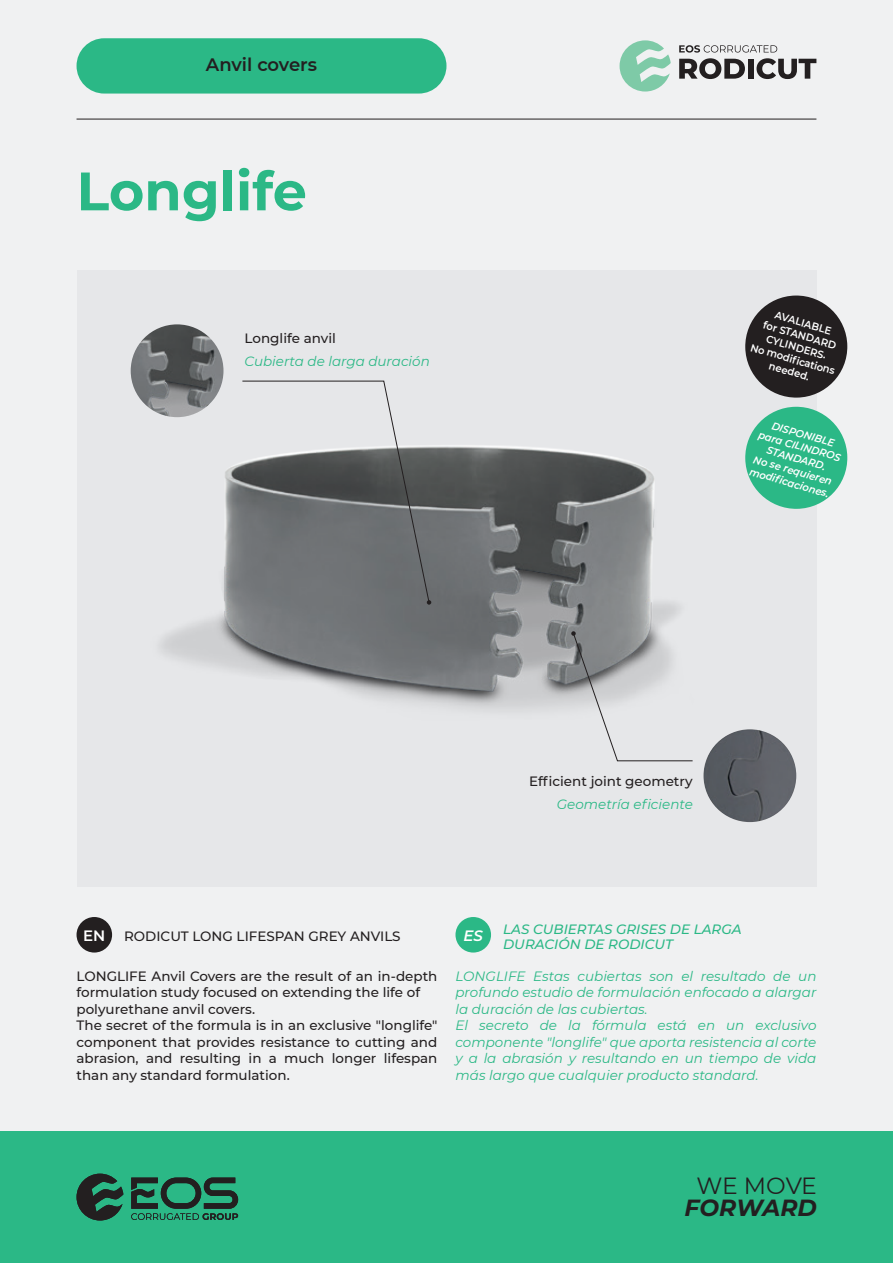
<style>
.page{position:relative;width:893px;height:1263px;background:#f0f1f2}
.page>*{position:absolute;margin:0;border:0;box-sizing:border-box;transform-origin:0 0}
.t1{font:700 54px "Montserrat";color:#2bb886}
.t2{font:italic 700 23.4px "Montserrat";color:#231f20}
.t3{font:23.4px "Montserrat";letter-spacing:-.01em;color:#231f20}
.t4{font:600 18px "Montserrat";letter-spacing:-.005em;color:#231f20}
.t5{font:600 15px "Montserrat";color:#fff}
.t6{font:italic 600 15px "Montserrat";color:#fff}
.t7{font:500 13.5px/16.5px "Montserrat";color:#231f20}
.t8{font:italic 13.5px/16.5px "Montserrat";color:#2bb886;text-align:justify}
.t9{font:italic 500 13.5px/15px "Montserrat";color:#2bb886}
.t10{font:italic 600 10.5px/12.6px "Montserrat";color:#fff;text-align:center;scale:.95 1}
.t11{font:600 10.5px/12.6px "Montserrat";color:#fff;text-align:center;scale:.95 1}
</style>
<div class="page">
<hr style="left:77px;top:119px;width:739px;height:1px;background:#231f20">
<div style="left:77px;top:38px;width:369px;height:56px;background:#2bb886;border-radius:28px"></div>
<div style="left:0;top:1131px;width:893px;height:132px;background:#2bb886"></div>
<svg style="left:620px;top:40px;width:51px;height:52px"></svg>
<svg style="left:679px;top:45px;width:137px;height:34px"></svg>
<svg style="left:77px;top:1174px;width:46px;height:46px"></svg>
<svg style="left:131px;top:1177px;width:107px;height:43px"></svg>
<div style="left:77px;top:917px;width:35px;height:35px;background:#231f20;border-radius:50%"></div>
<div style="left:455px;top:917px;width:36px;height:35px;background:#2bb886;border-radius:50%"></div>
<img style="left:130px;top:324px;width:667px;height:499px">
<svg style="left:745px;top:295px;width:103px;height:103px"></svg>
<svg style="left:745px;top:406px;width:103px;height:103px"></svg>
<svg style="left:571px;top:631px;width:122px;height:130px"></svg>
<img style="left:703px;top:729px;width:93px;height:93px;border-radius:46px">
<svg style="left:242px;top:380px;width:189px;height:225px"></svg>
<img style="left:131px;top:324px;width:92px;height:93px;border-radius:46px">
<h3 class="t4" style="left:206px;top:52px;width:113px">Anvil covers</h3>
<p class="t1" style="left:77px;top:152px;width:232px">Longlife</p>
<p class="t7" style="left:245px;top:330px;width:93px">Longlife anvil</p>
<p class="t8" style="left:245px;top:352px;width:187px">Cubierta de larga duración</p>
<p class="t11" style="left:777px;top:308px;width:63px;rotate:16deg">AVALIABLE</p>
<p class="t11" style="left:765px;top:318px;width:81px;rotate:16deg">for STANDARD<br>CYLINDERS.</p>
<p class="t11" style="left:753px;top:341px;width:93px;rotate:16deg">No modifi cations needed.</p>
<p class="t10" style="left:774px;top:419px;width:70px;rotate:16deg">DISPONIBLE</p>
<p class="t10" style="left:761px;top:428px;width:91px;rotate:16deg">para CILINDROS<br>STANDARD.</p>
<p class="t10" style="left:755px;top:453px;width:87px;rotate:16deg">No se requieren</p>
<p class="t10" style="left:752px;top:465px;width:88px;rotate:16deg">modifi caciones.</p>
<p class="t7" style="left:529px;top:772px;width:165px">Efficient joint geometry</p>
<p class="t8" style="left:557px;top:795px;width:138px">Geometría eficiente</p>
<p class="t7" style="left:124px;top:927px;width:278px">RODICUT LONG LIFESPAN GREY ANVILS</p>
<p class="t9" style="left:503px;top:921px;width:240px">LAS CUBIERTAS GRISES DE LARGA<br>DURACIÓN DE RODICUT</p>
<p class="t5" style="left:83px;top:924px;width:24px">EN</p>
<p class="t6" style="left:463px;top:924px;width:21px">ES</p>
<p class="t8" style="left:455px;top:967px;width:362px">LONGLIFE Estas cubiertas son el resultado de un profundo estudio de formulación enfocado a alargar la duración de las cubiertas.</p>
<p class="t8" style="left:455px;top:1016px;width:362px">El secreto de la fórmula está en un exclusivo componente "longlife" que aporta resistencia al corte y a la abrasión y resultando en un tiempo de vida más largo que cualquier producto standard.</p>
<p class="t7" style="left:77px;top:967px;width:362px">LONGLIFE Anvil Covers are the result of an in-depth formulation study focused on extending the life of</p>
<p class="t7" style="left:77px;top:1000px;width:180px">polyurethane anvil covers.</p>
<p class="t7" style="left:77px;top:1016px;width:362px;text-align:justify">The secret of the formula is in an exclusive "longlife" component that provides resistance to cutting and abrasion, and resulting in a much longer lifespan than any standard formulation.</p>
<h2 class="t3" style="left:696px;top:1170px;width:122px">WE MOVE</h2>
<h2 class="t2" style="left:684px;top:1191px;width:134px">FORWARD</h2>
</div>
